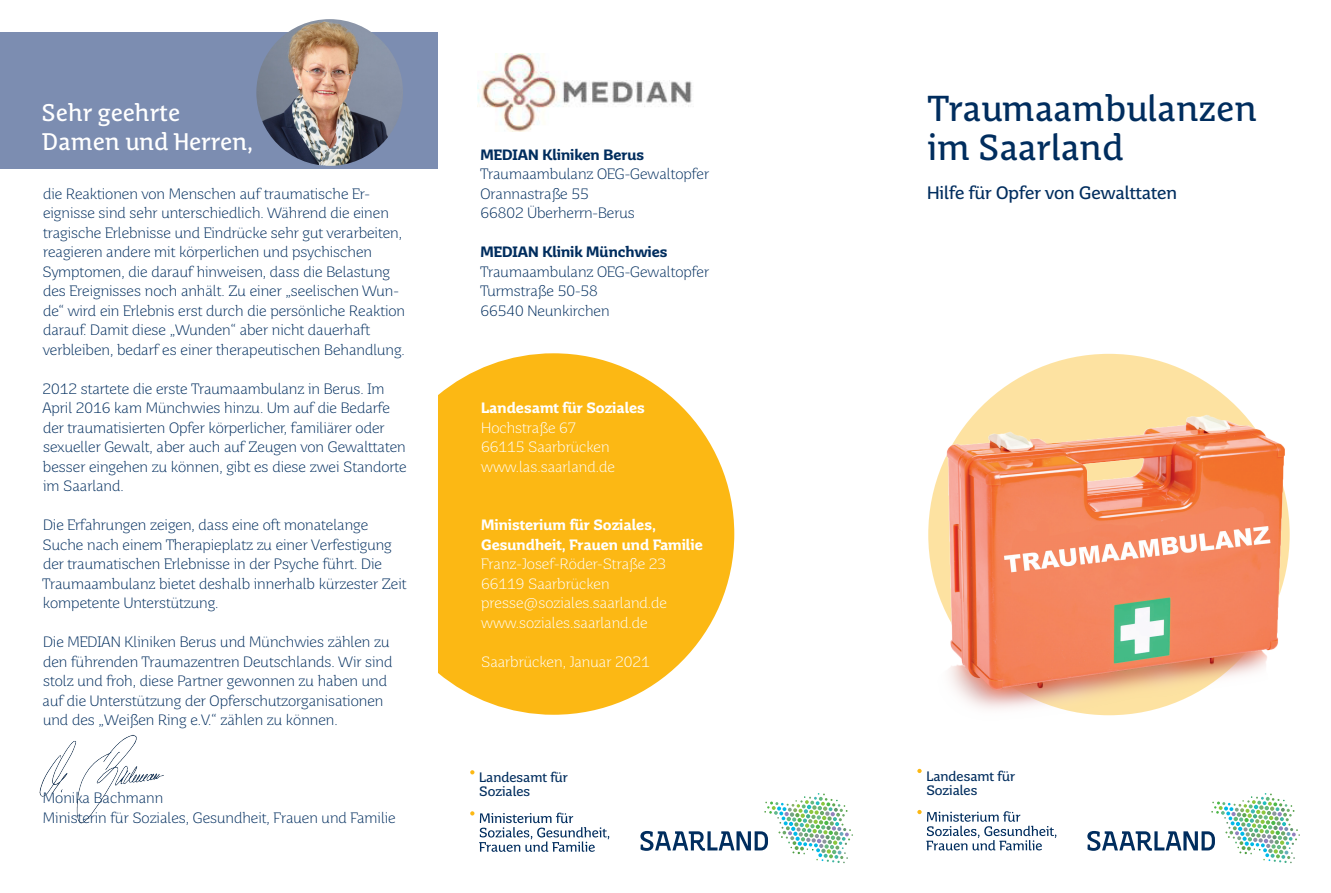
<style>
.page{position:relative;width:1331px;height:893px;background:#fff}
.page>*{position:absolute;margin:0;border:0;box-sizing:border-box;transform-origin:0 0}
.Headline_Titel_24{font:36px/39px "Saar Pro Headline";color:#002d5e}
.Headline_Innenteil_2{font:24px/29.2px "Saar Pro Headline";color:#fff}
.Subline{font:18px "Saar Pro";color:#002d5e}
.Fließtext{font:300 15px/19.5px "Saar Pro";color:#002d5e}
.Herausgeberinformati{font:300 15px/19.5px "Saar Pro";color:#fff}
.Herausgeberinformati-2{font:700 15px/19.5px "Saar Pro";color:#fff}
.Fließtextüberschrift{font:700 15px "Saar Pro";color:#002d5e}
.t1{font:13.65px/14.4px "Saar Pro";color:#002d5e}
</style>
<div class="page">
<svg style="left:438px;top:353px;width:296px;height:362px;fill:#fcb814"></svg>
<div style="left:0;top:32px;width:438px;height:136px;background:#7c8db1"></div>
<div style="left:928px;top:354px;width:362px;height:361px;background:#fde2a1;border-radius:50%"></div>
<svg style="left:1087px;top:793px;width:213px;height:70px"></svg>
<svg style="left:917px;top:810px;width:139px;height:40px"></svg>
<svg style="left:470px;top:811px;width:139px;height:41px"></svg>
<svg style="left:640px;top:793px;width:213px;height:70px"></svg>
<svg style="left:917px;top:769px;width:5px;height:4px"></svg>
<svg style="left:470px;top:770px;width:4px;height:4px"></svg>
<img style="left:256px;top:19px;width:147px;height:147px;border-radius:73px">
<img style="left:39px;top:735px;width:125px;height:89px">
<img style="left:928px;top:386px;width:362px;height:330px">
<img style="left:477px;top:53px;width:215px;height:79px">
<p class="Headline_Innenteil_2" style="left:42px;top:98px;width:213px">Sehr geehrte<br>Damen und Herren,</p>
<p class="Fließtext" style="left:43px;top:184px;width:364px">die Reaktionen von Menschen auf traumatische Er&shy;eignisse sind sehr unterschiedlich. Während die einen tragische Erlebnisse und Eindrücke sehr gut verarbeiten, reagieren andere mit körperlichen und psychischen Symptomen, die darauf hinweisen, dass die Belastung des Ereignisses noch anhält. Zu einer „seelischen Wun&shy;de“ wird ein Erlebnis erst durch die persönliche Reaktion darauf. Damit diese „Wunden“ aber nicht dauerhaft verbleiben, bedarf es einer therapeutischen Behandlung.</p>
<p class="Fließtext" style="left:42px;top:379px;width:366px">2012 startete die erste Traumaambulanz in Berus. Im April 2016 kam Münchwies hinzu. Um auf die Bedarfe der traumatisierten Opfer körperlicher, familiärer oder sexueller Gewalt, aber auch auf Zeugen von Gewalttaten besser eingehen zu können, gibt es diese zwei Standorte im Saarland.</p>
<p class="Fließtext" style="left:43px;top:515px;width:365px">Die Erfahrungen zeigen, dass eine oft monatelange Suche nach einem Therapieplatz zu einer Verfestigung der traumatischen Erlebnisse in der Psyche führt. Die Traumaambulanz bietet deshalb innerhalb kürzester Zeit kompetente Unterstützung.</p>
<p class="Fließtext" style="left:43px;top:632px;width:351px">Die MEDIAN Kliniken Berus und Münchwies zählen zu den führenden Traumazentren Deutschlands. Wir sind stolz und froh, diese Partner gewonnen zu haben und auf die Unterstützung der Opferschutzorganisationen und des „Weißen Ring e.V.“ zählen zu können.</p>
<p class="Fließtext" style="left:43px;top:788px;width:122px">Monika Bachmann</p>
<p class="Fließtext" style="left:43px;top:808px;width:354px">Ministerin für Soziales, Gesundheit, Frauen und Familie</p>
<p class="Fließtextüberschrift" style="left:480px;top:145px;width:165px">MEDIAN Kliniken Berus</p>
<p class="Fließtext" style="left:480px;top:164px;width:230px">Traumaambulanz OEG-Gewaltopfer</p>
<p class="Fließtext" style="left:480px;top:184px;width:110px">Orannastraße 55</p>
<p class="Fließtext" style="left:480px;top:203px;width:156px">66802 Überherrn-Berus</p>
<p class="Fließtextüberschrift" style="left:480px;top:242px;width:189px">MEDIAN Klinik Münchwies</p>
<p class="Fließtext" style="left:480px;top:262px;width:230px">Traumaambulanz OEG-Gewaltopfer</p>
<p class="Fließtext" style="left:480px;top:281px;width:119px">Turmstraße 50-58</p>
<p class="Fließtext" style="left:480px;top:301px;width:131px">66540 Neunkirchen</p>
<p class="Herausgeberinformati-2" style="left:481px;top:398px;width:165px">Landesamt für Soziales</p>
<p class="Herausgeberinformati" style="left:481px;top:418px;width:97px">Hochstraße 67</p>
<p class="Herausgeberinformati" style="left:481px;top:437px;width:130px">66115 Saarbrücken</p>
<p class="Herausgeberinformati" style="left:481px;top:457px;width:135px">www.las.saarland.de</p>
<p class="Herausgeberinformati-2" style="left:481px;top:515px;width:223px">Ministerium für Soziales,<br>Gesundheit, Frauen und Familie</p>
<p class="Herausgeberinformati" style="left:481px;top:554px;width:187px">Franz-Josef-Röder-Straße 23<br>66119 Saarbrücken</p>
<p class="Herausgeberinformati" style="left:481px;top:593px;width:187px">presse@soziales.saarland.de</p>
<p class="Herausgeberinformati" style="left:481px;top:613px;width:168px">www.soziales.saarland.de</p>
<p class="Herausgeberinformati" style="left:481px;top:652px;width:170px">Saarbrücken, Januar 2021</p>
<p class="t1" style="left:479px;top:770px;width:90px">Landesamt für<br>Soziales</p>
<p class="Headline_Titel_24" style="left:927px;top:89px;width:332px">Traumaambulanzen im Saarland</p>
<p class="Subline" style="left:927px;top:182px;width:252px">Hilfe für Opfer von Gewalttaten</p>
<p class="t1" style="left:926px;top:769px;width:90px">Landesamt für<br>Soziales</p>
</div>
